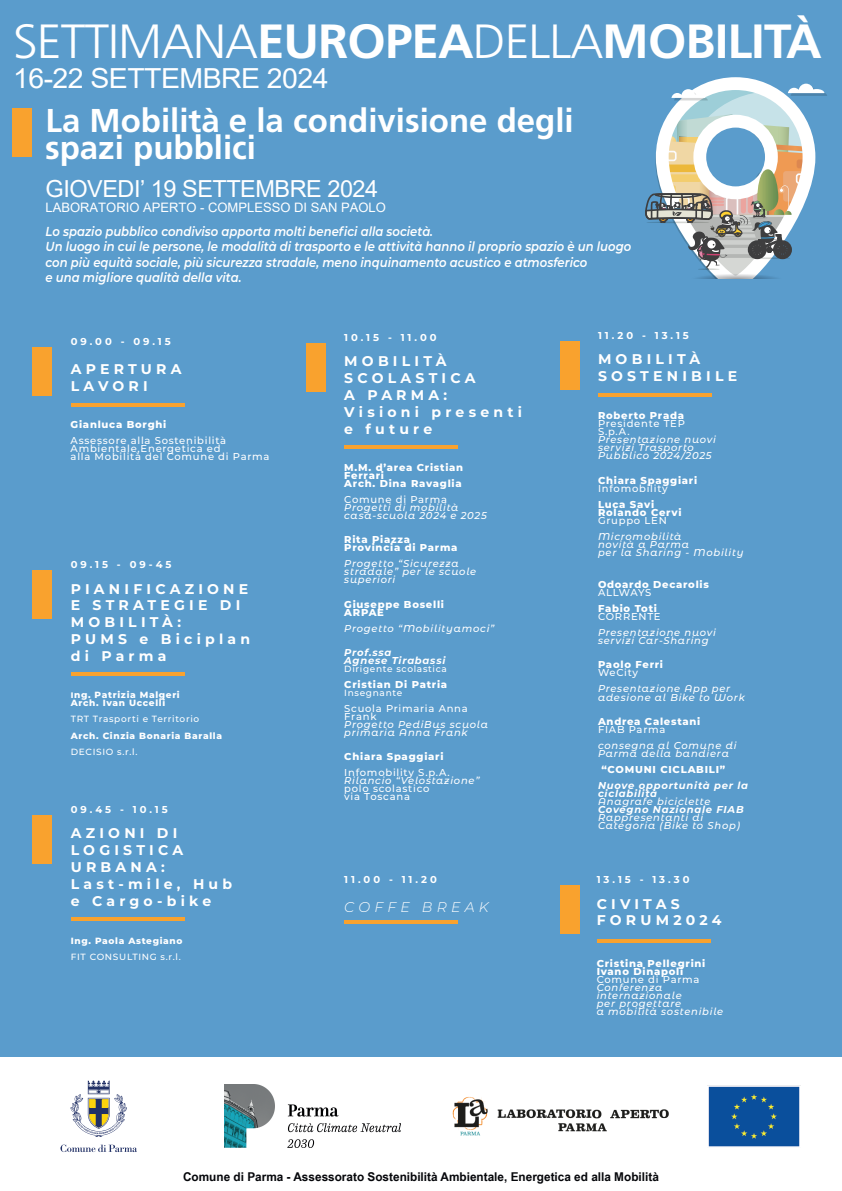
<style>
.page{position:relative;width:842px;height:1191px;background:#fff}
.page>*{position:absolute;margin:0;border:0;box-sizing:border-box;transform-origin:0 0}
.t1{font:700 48px "Frutiger LT Std";letter-spacing:-.02em;color:#fff}
.t2{font:700 33px "Frutiger LT Std";color:#fff}
.t3{font:27.6px "Arial";letter-spacing:-.02em;color:#fff}
.t4{font:23.5px "Arial";letter-spacing:-.02em;color:#fff}
.t5{font:700 14.1px/16.9px "Montserrat";letter-spacing:.3em;color:#fff}
.t6{font:italic 300 14.1px "Montserrat";letter-spacing:.3em;color:#fff}
.t7{font:italic 600 13px/15.6px "Montserrat";color:#fff;scale:.89 1}
.t8{font:13px "Arial";color:#fff}
.t9{font:700 12.1px "Arial Narrow";color:#05060a;scale:1.19 1}
.t10{font:italic 500 10px/8px "Montserrat Alternates";letter-spacing:.075em;color:#fff}
.t11{font:800 10px/8px "Montserrat";letter-spacing:.075em;color:#fff}
.t12{font:500 10px/8px "Montserrat";letter-spacing:.075em;color:#fff}
.t13{font:700 10px "Montserrat";letter-spacing:.3em;color:#fff}
.t14{font:italic 700 10px/8px "Montserrat";letter-spacing:.075em;color:#fff}
.t15{font:500 10px "Montserrat";letter-spacing:.05em;color:#fff}
.t16{font:500 9px "Montserrat";letter-spacing:.075em;color:#fff}
.t17{font:800 9px/8px "Montserrat";letter-spacing:.075em;color:#fff}
.s1{font-family:"Frutiger LT Pro";font-weight:300}
.s2{font-weight:300}
.s3{font-size:8px}
</style>
<div class="page">
<div style="left:0;top:0;width:842px;height:1056px;background:#5a9ccc"></div>
<div style="left:33px;top:347px;width:19px;height:48px;background:#f9a22e"></div>
<hr style="left:71px;top:403px;width:113px;height:4px;background:#f9a22e">
<div style="left:33px;top:570px;width:19px;height:49px;background:#f9a22e"></div>
<hr style="left:71px;top:672px;width:113px;height:4px;background:#f9a22e">
<svg style="left:645px;top:77px;width:182px;height:202px"></svg>
<div style="left:13px;top:108px;width:19px;height:49px;background:#f9a22e"></div>
<div style="left:33px;top:815px;width:19px;height:48px;background:#f9a22e"></div>
<hr style="left:71px;top:917px;width:113px;height:3px;background:#f9a22e">
<div style="left:306px;top:343px;width:19px;height:48px;background:#f9a22e"></div>
<hr style="left:344px;top:445px;width:114px;height:3px;background:#f9a22e">
<hr style="left:344px;top:920px;width:114px;height:4px;background:#f9a22e">
<div style="left:560px;top:341px;width:19px;height:48px;background:#f9a22e"></div>
<hr style="left:598px;top:393px;width:114px;height:4px;background:#f9a22e">
<img style="left:224px;top:1084px;width:176px;height:63px">
<img style="left:708px;top:1085px;width:92px;height:62px">
<div style="left:560px;top:885px;width:19px;height:48px;background:#f9a22e"></div>
<hr style="left:597px;top:939px;width:113px;height:4px;background:#f9a22e">
<svg style="left:60px;top:1144px;width:77px;height:8px"></svg>
<svg style="left:70px;top:1080px;width:57px;height:56px"></svg>
<img style="left:452px;top:1096px;width:217px;height:40px">
<h1 class="t1" style="left:13px;top:13px;width:810px"><span class="s1">SETTIMANA</span>EUROPEA<span class="s2">DELLA</span>MOBILITÀ</h1>
<h3 class="t3" style="left:13px;top:59px;width:317px">16-22 SETTEMBRE 2024</h3>
<h2 class="t2" style="left:46px;top:101px;width:530px">La Mobilità e la condivisione degli</h2>
<h2 class="t2" style="left:45px;top:128px;width:212px">spazi pubblici</h2>
<h3 class="t4" style="left:46px;top:173px;width:334px">GIOVEDI’ 19 SETTEMBRE 2024</h3>
<h3 class="t8" style="left:46px;top:198px;width:342px">LABORATORIO APERTO - COMPLESSO DI SAN PAOLO</h3>
<p class="t7" style="left:46px;top:223px;width:660px">Lo spazio pubblico condiviso apporta molti benefici alla società.<br>Un luogo in cui le persone, le modalità di trasporto e le attività hanno il proprio spazio è un luogo con più equità sociale, più sicurezza stradale, meno inquinamento acustico e atmosferico<br>e una migliore qualità della vita.</p>
<p class="t13" style="left:71px;top:334px;width:101px">09.00 - 09.15</p>
<h3 class="t5" style="left:71px;top:359px;width:112px">APERTURA<br>LAVORI</h3>
<p class="t11" style="left:71px;top:420px;width:97px">Gianluca Borghi</p>
<p class="t12" style="left:71px;top:436px;width:200px">Assessore alla Sostenibilità<br>Ambientale,Energetica ed<br>alla Mobilità del Comune di Parma</p>
<p class="t13" style="left:71px;top:557px;width:102px">09.15 - 09-45</p>
<h3 class="t5" style="left:71px;top:579px;width:181px">PIANIFICAZIONE<br>E STRATEGIE DI<br>MOBILITÀ:<br>PUMS e Biciplan di Parma</h3>
<p class="t17" style="left:71px;top:690px;width:110px"><span class="s3">I</span>ng. Patrizia Malgeri<br>Arch. Ivan Uccelli</p>
<p class="t16" style="left:71px;top:713px;width:130px">TRT Trasporti e Territorio</p>
<p class="t17" style="left:71px;top:731px;width:153px">Arch. Cinzia Bonaria Baralla</p>
<p class="t16" style="left:71px;top:745px;width:68px">DECISIO s.r.l.</p>
<p class="t13" style="left:71px;top:802px;width:98px">09.45 - 10.15</p>
<h3 class="t5" style="left:71px;top:824px;width:163px">AZIONI DI<br>LOGISTICA<br>URBANA:<br>Last-mile, Hub e Cargo-bike</h3>
<p class="t17" style="left:71px;top:936px;width:113px">Ing. Paola Astegiano</p>
<p class="t16" style="left:71px;top:950px;width:111px">FIT CONSULTING s.r.l.</p>
<p class="t13" style="left:344px;top:330px;width:94px">10.15 - 11.00</p>
<h3 class="t5" style="left:344px;top:352px;width:179px">MOBILITÀ<br>SCOLASTICA<br>A PARMA:<br>Visioni presenti e future</h3>
<p class="t11" style="left:344px;top:463px;width:120px">M.M. d’area Cristian<br>Ferrari<br>Arch. Dina Ravaglia</p>
<p class="t12" style="left:344px;top:495px;width:104px">Comune di Parma</p>
<p class="t10" style="left:344px;top:503px;width:144px">Progetti di mobilità casa-scuola 2024 e 2025</p>
<p class="t11" style="left:344px;top:535px;width:115px">Rita Piazza<br>Provincia di Parma</p>
<p class="t10" style="left:344px;top:559px;width:133px">Progetto “Sicurezza stradale” per le scuole superiori</p>
<p class="t11" style="left:344px;top:599px;width:101px">Giuseppe Boselli<br>ARPAE</p>
<p class="t10" style="left:344px;top:623px;width:152px">Progetto “Mobilityamoci”</p>
<p class="t14" style="left:344px;top:647px;width:103px">Prof.ssa<br>Agnese Tirabassi</p>
<p class="t16" style="left:344px;top:662px;width:104px">Dirigente scolastica</p>
<p class="t11" style="left:344px;top:680px;width:104px">Cristian Di Patria</p>
<p class="t16" style="left:344px;top:686px;width:59px">Insegnante</p>
<p class="t12" style="left:344px;top:704px;width:125px">Scuola Primaria Anna<br>Frank</p>
<p class="t10" style="left:344px;top:720px;width:145px">Progetto PediBus scuola primaria Anna Frank</p>
<p class="t11" style="left:344px;top:752px;width:101px">Chiara Spaggiari</p>
<p class="t12" style="left:344px;top:768px;width:107px">Infomobility S.p.A.</p>
<p class="t10" style="left:344px;top:776px;width:137px">Rilancio “Velostazione”</p>
<p class="t12" style="left:344px;top:784px;width:87px">polo scolastico via Toscana</p>
<p class="t13" style="left:344px;top:872px;width:94px">11.00 - 11.20</p>
<h3 class="t6" style="left:344px;top:897px;width:146px">COFFE BREAK</h3>
<p class="t13" style="left:598px;top:328px;width:92px">11.20 - 13.15</p>
<h3 class="t5" style="left:598px;top:350px;width:141px">MOBILITÀ<br>SOSTENIBILE</h3>
<p class="t11" style="left:598px;top:411px;width:88px">Roberto Prada</p>
<p class="t12" style="left:598px;top:419px;width:88px">Presidente TEP<br>S.p.A.</p>
<p class="t10" style="left:598px;top:435px;width:120px">Presentazione nuovi servizi Trasporto<br>Pubblico 2024/2025</p>
<p class="t11" style="left:598px;top:475px;width:101px">Chiara Spaggiari</p>
<p class="t12" style="left:598px;top:483px;width:71px">Infomobility</p>
<p class="t11" style="left:598px;top:499px;width:85px">Luca Savi<br>Rolando Cervi</p>
<p class="t12" style="left:598px;top:516px;width:70px">Gruppo LEN</p>
<p class="t10" style="left:598px;top:532px;width:147px">Micromobilità<br>novità a Parma<br>per la Sharing - Mobility</p>
<p class="t11" style="left:598px;top:580px;width:112px">Odoardo Decarolis</p>
<p class="t15" style="left:598px;top:585px;width:55px">ALLWAYS</p>
<p class="t11" style="left:598px;top:604px;width:61px">Fabio Toti</p>
<p class="t12" style="left:598px;top:612px;width:64px">CORRENTE</p>
<p class="t10" style="left:598px;top:628px;width:120px">Presentazione nuovi servizi Car-Sharing</p>
<p class="t11" style="left:598px;top:660px;width:67px">Paolo Ferri</p>
<p class="t12" style="left:598px;top:668px;width:42px">WeCity</p>
<p class="t10" style="left:598px;top:684px;width:148px">Presentazione App per adesione al Bike to Work</p>
<p class="t11" style="left:598px;top:716px;width:104px">Andrea Calestani</p>
<p class="t12" style="left:598px;top:724px;width:69px">FIAB Parma</p>
<p class="t10" style="left:598px;top:740px;width:140px">consegna al Comune di<br>Parma della bandiera</p>
<p class="t11" style="left:601px;top:764px;width:125px">“COMUNI CICLABILI”</p>
<p class="t14" style="left:598px;top:781px;width:152px">Nuove opportunità per la ciclabilità</p>
<p class="t10" style="left:598px;top:797px;width:114px">Anagrafe biciclette</p>
<p class="t14" style="left:598px;top:805px;width:147px">Covegno Nazionale FIAB</p>
<p class="t10" style="left:598px;top:813px;width:144px">Rappresentanti di<br>Categoria (Bike to Shop)</p>
<p class="t13" style="left:597px;top:872px;width:94px">13.15 - 13.30</p>
<h3 class="t5" style="left:597px;top:894px;width:126px">CIVITAS<br>FORUM2024</h3>
<p class="t11" style="left:597px;top:958px;width:110px">Cristina Pellegrini<br>Ivano Dinapoli</p>
<p class="t12" style="left:597px;top:974px;width:104px">Comune di Parma</p>
<p class="t10" style="left:597px;top:982px;width:128px">Conferenza internazionale<br>per progettare<br>a mobilità sostenibile</p>
<p class="t9" style="left:183px;top:1167px;width:401px">Comune di Parma - Assessorato Sostenibilità Ambientale, Energetica ed alla Mobilità</p>
</div>
